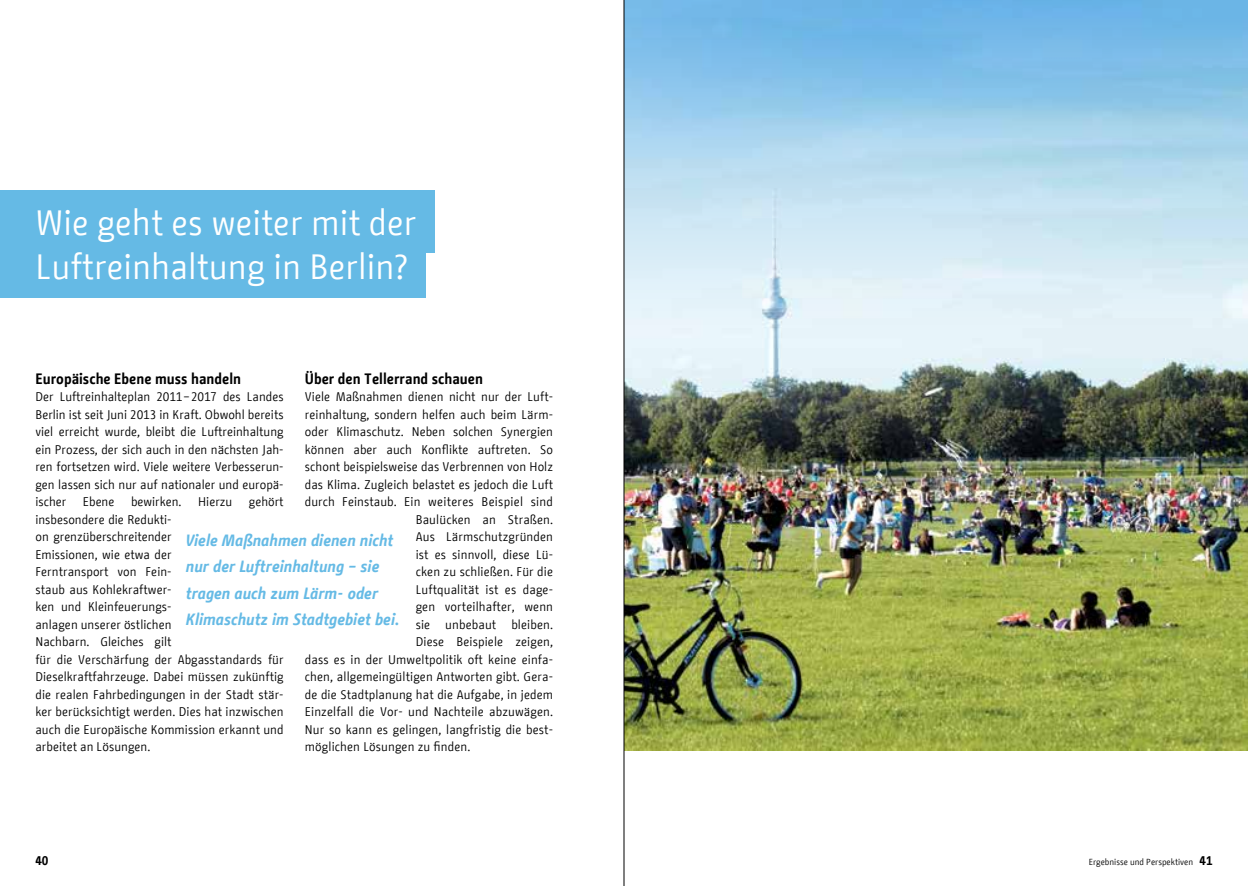
<style>
.page{position:relative;width:1248px;height:886px;background:#fff}
.page>*{position:absolute;margin:0;border:0;box-sizing:border-box;transform-origin:0 0}
.Innen_Headline{font:35px "BMF Change";color:#fff}
._02_03_Innen_Fließte{font:italic 700 16.25px/26.2px "BMF Change";color:#65bae5}
._02_03_Innen_Fließte-2{font:700 15px "BMF Change";color:#000}
._02_03_Innen_Fließte-3{font:12.5px/17.5px "BMF Change";letter-spacing:.005em;color:#000;text-align:justify}
.t1{font:700 12.5px "BMF Change";color:#000}
.t2{font:8.75px "BMF Change";color:#000}
</style>
<div class="page">
<img style="left:624px;top:392px;width:623px;height:358px">
<svg style="left:624px;top:0;width:623px;height:392px;background:#b2d6eb"></svg>
<div style="left:0;top:190px;width:434px;height:63px;background:#65bae5"></div>
<div style="left:0;top:241px;width:425px;height:57px;background:#65bae5"></div>
<hr style="left:623px;top:0;width:1px;height:886px;background:#000">
<p class="Innen_Headline" style="left:35px;top:198px;width:382px">Wie geht es weiter mit der</p>
<p class="Innen_Headline" style="left:35px;top:241px;width:373px">Luftreinhaltung in Berlin?</p>
<p class="_02_03_Innen_Fließte-2" style="left:305px;top:368px;width:180px">Über den Tellerrand schauen</p>
<p class="_02_03_Innen_Fließte-3" style="left:305px;top:388px;width:250px">Viele Maßnahmen dienen nicht nur der Luft-</p>
<p class="_02_03_Innen_Fließte-3" style="left:305px;top:405px;width:250px">reinhaltung, sondern helfen auch beim Lärm-</p>
<p class="_02_03_Innen_Fließte-3" style="left:305px;top:423px;width:250px">oder Klimaschutz. Neben solchen Synergien</p>
<p class="_02_03_Innen_Fließte-3" style="left:305px;top:440px;width:250px">können aber auch Konflikte auftreten. So</p>
<p class="_02_03_Innen_Fließte-3" style="left:305px;top:458px;width:250px">schont beispielsweise das Verbrennen von Holz</p>
<p class="_02_03_Innen_Fließte-3" style="left:305px;top:475px;width:250px">das Klima. Zugleich belastet es jedoch die Luft</p>
<p class="_02_03_Innen_Fließte-3" style="left:305px;top:493px;width:250px">durch Feinstaub. Ein weiteres Beispiel sind</p>
<p class="_02_03_Innen_Fließte-3" style="left:415px;top:510px;width:139px">Baulücken an Straßen.</p>
<p class="_02_03_Innen_Fließte-3" style="left:415px;top:528px;width:139px">Aus Lärmschutzgründen</p>
<p class="_02_03_Innen_Fließte-3" style="left:415px;top:545px;width:139px">ist es sinnvoll, diese Lü-</p>
<p class="_02_03_Innen_Fließte-3" style="left:415px;top:563px;width:139px">cken zu schließen. Für die</p>
<p class="_02_03_Innen_Fließte-3" style="left:415px;top:580px;width:139px">Luftqualität ist es dage-</p>
<p class="_02_03_Innen_Fließte-3" style="left:415px;top:598px;width:139px">gen vorteilhafter, wenn</p>
<p class="_02_03_Innen_Fließte-3" style="left:415px;top:615px;width:139px">sie unbebaut bleiben.</p>
<p class="_02_03_Innen_Fließte-3" style="left:415px;top:633px;width:139px">Diese Beispiele zeigen,</p>
<p class="_02_03_Innen_Fließte-3" style="left:305px;top:650px;width:250px">dass es in der Umweltpolitik oft keine einfa-</p>
<p class="_02_03_Innen_Fließte-3" style="left:305px;top:668px;width:250px">chen, allgemeingültigen Antworten gibt. Gera-</p>
<p class="_02_03_Innen_Fließte-3" style="left:305px;top:685px;width:250px">de die Stadtplanung hat die Aufgabe, in jedem</p>
<p class="_02_03_Innen_Fließte-3" style="left:305px;top:703px;width:250px">Einzelfall die Vor- und Nachteile abzuwägen.</p>
<p class="_02_03_Innen_Fließte-3" style="left:305px;top:720px;width:250px">Nur so kann es gelingen, langfristig die best-</p>
<p class="_02_03_Innen_Fließte-3" style="left:305px;top:738px;width:167px">möglichen Lösungen zu finden.</p>
<p class="_02_03_Innen_Fließte-2" style="left:35px;top:368px;width:207px">Europäische Ebene muss handeln</p>
<p class="_02_03_Innen_Fließte-3" style="left:35px;top:388px;width:250px">Der Luftreinhalteplan 2011–2017 des Landes Berlin ist seit Juni 2013 in Kraft. Obwohl bereits viel erreicht wurde, bleibt die Luftreinhaltung ein Prozess, der sich auch in den nächsten Jah&shy;ren fortsetzen wird. Viele weitere Verbesserun&shy;gen lassen sich nur auf nationaler und europä&shy;ischer</p>
<p class="_02_03_Innen_Fließte-3" style="left:83px;top:493px;width:33px">Ebene</p>
<p class="_02_03_Innen_Fließte-3" style="left:131px;top:493px;width:52px">bewirken.</p>
<p class="_02_03_Innen_Fließte-3" style="left:198px;top:493px;width:36px">Hierzu</p>
<p class="_02_03_Innen_Fließte-3" style="left:249px;top:493px;width:36px">gehört</p>
<p class="_02_03_Innen_Fließte-3" style="left:35px;top:510px;width:250px;text-align:left">insbesondere die Redukti-<br>on grenzüberschreitender<br>Emissionen, wie etwa der<br>Ferntransport von Fein-<br>staub aus Kohlekraftwer-<br>ken und Kleinfeuerungs-<br>anlagen unserer östlichen<br>Nachbarn. Gleiches gilt<br>für die Verschärfung der Abgasstandards für<br>Dieselkraftfahrzeuge. Dabei müssen zukünftig die realen Fahrbedingungen in der Stadt stär&shy;ker berücksichtigt werden. Dies hat inzwischen auch die Europäische Kommission erkannt und arbeitet an Lösungen.</p>
<p class="_02_03_Innen_Fließte" style="left:186px;top:527px;width:215px">Viele Maßnahmen dienen nicht nur der Luftreinhaltung – sie tragen auch zum Lärm- oder<br>Klimaschutz im Stadtgebiet bei.</p>
<p class="t1" style="left:35px;top:851px;width:15px">40</p>
<p class="t1" style="left:1199px;top:851px;width:15px">41</p>
<p class="t2" style="left:1088px;top:856px;width:106px">Ergebnisse und Perspektiven</p>
</div>
